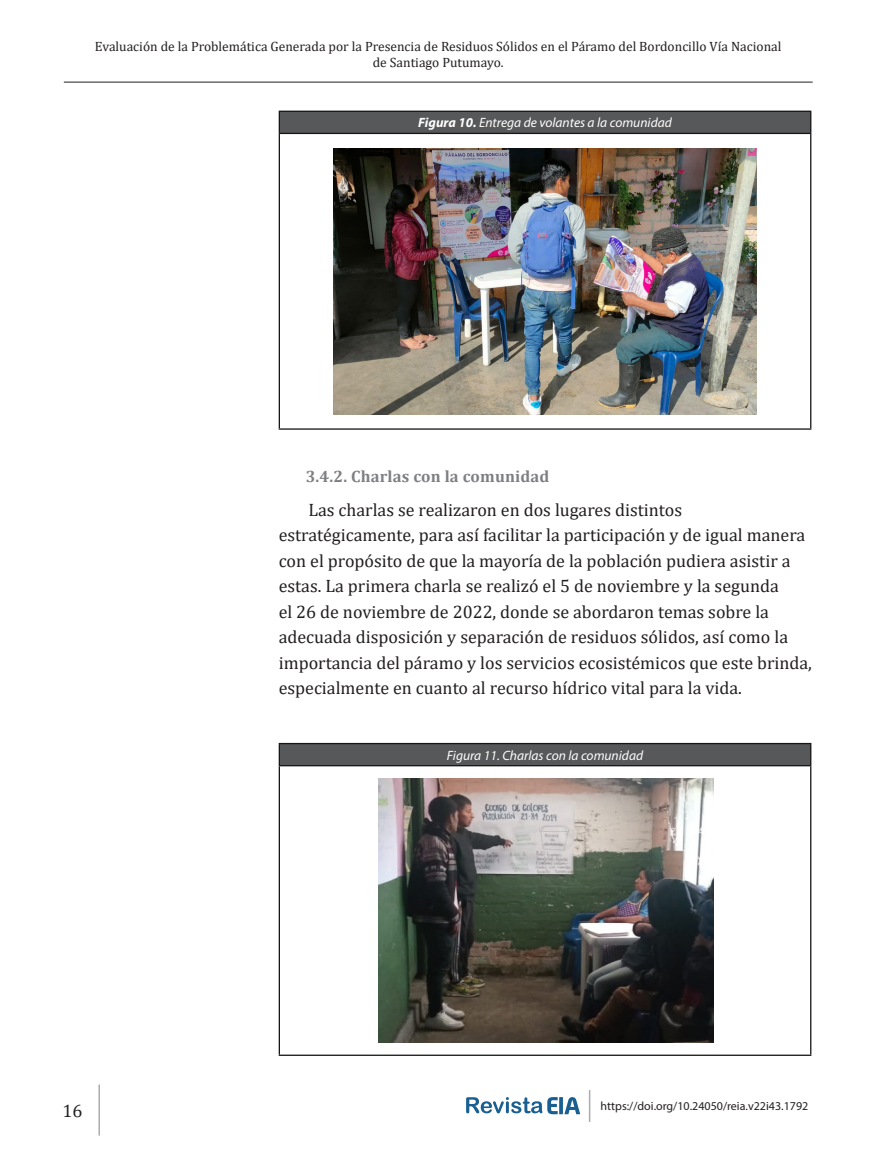
<style>
.page{position:relative;width:885px;height:1170px;background:#fff}
.page>*{position:absolute;margin:0;border:0;box-sizing:border-box;transform-origin:0 0}
.t1{font:18px/25.5px "Cambria";color:#231f20}
.Resumen{font:700 16.5px "Cambria";letter-spacing:.01em;color:#7d7f83}
.t2{font:13.5px/16.2px "Cambria";color:#231f20;text-align:center}
.t3{font:italic 13.5px "Myriad Pro";color:#fff}
.t4{font:12px "Myriad Pro";color:#231f20}
.s1{font-weight:700}
</style>
<div class="page">
<hr style="left:64px;top:82px;width:748px;height:1px;background:#231f20">
<hr style="left:98px;top:1084px;width:2px;height:51px;background:#a9acb0">
<hr style="left:588px;top:1089px;width:2px;height:32px;background:#a9acb0">
<svg style="left:466px;top:1097px;width:114px;height:17px"></svg>
<div style="left:279px;top:111px;width:531px;height:22px;background:#57585a"></div>
<hr style="left:279px;top:111px;width:532px;height:1px;background:#181717">
<hr style="left:279px;top:133px;width:532px;height:1px;background:#181717">
<hr style="left:279px;top:428px;width:532px;height:1px;background:#181717">
<svg style="left:279px;top:112px;width:1px;height:21px"></svg>
<hr style="left:279px;top:134px;width:1px;height:294px;background:#181717">
<svg style="left:810px;top:112px;width:1px;height:21px"></svg>
<hr style="left:810px;top:134px;width:1px;height:294px;background:#181717">
<img style="left:334px;top:148px;width:422px;height:266px">
<div style="left:279px;top:743px;width:531px;height:22px;background:#57585a"></div>
<hr style="left:279px;top:742px;width:532px;height:2px;background:#181717">
<hr style="left:279px;top:765px;width:532px;height:1px;background:#181717">
<hr style="left:279px;top:1054px;width:532px;height:1px;background:#181717">
<svg style="left:279px;top:744px;width:1px;height:21px"></svg>
<hr style="left:279px;top:766px;width:1px;height:288px;background:#181717">
<svg style="left:810px;top:744px;width:1px;height:21px"></svg>
<hr style="left:810px;top:766px;width:1px;height:288px;background:#181717">
<img style="left:379px;top:778px;width:334px;height:264px">
<p class="t2" style="left:95px;top:38px;width:688px">Evaluación de la Problemática Generada por la Presencia de Residuos Sólidos en el Páramo del Bordoncillo Vía Nacional de Santiago Putumayo.</p>
<p class="t3" style="left:418px;top:114px;width:255px"><span class="s1">Figura 10.</span> Entrega de volantes a la comunidad</p>
<p class="Resumen" style="left:306px;top:464px;width:245px">3.4.2. Charlas con la comunidad</p>
<p class="t1" style="left:279px;top:496px;width:534px;text-indent:30px">Las charlas se realizaron en dos lugares distintos estratégicamente, para así facilitar la participación y de igual manera con el propósito de que la mayoría de la población pudiera asistir a estas. La primera charla se realizó el 5 de noviembre y la segunda<br>el 26 de noviembre de 2022, donde se abordaron temas sobre la adecuada disposición y separación de residuos sólidos, así como la importancia del páramo y los servicios ecosistémicos que este brinda, especialmente en cuanto al recurso hídrico vital para la vida.</p>
<p class="t3" style="left:447px;top:746px;width:198px">Figura 11. Charlas con la comunidad</p>
<p class="t1" style="left:62px;top:1097px;width:21px">16</p>
<p class="t4" style="left:600px;top:1098px;width:209px">https://doi.org/10.24050/reia.v22i43.1792</p>
</div>
